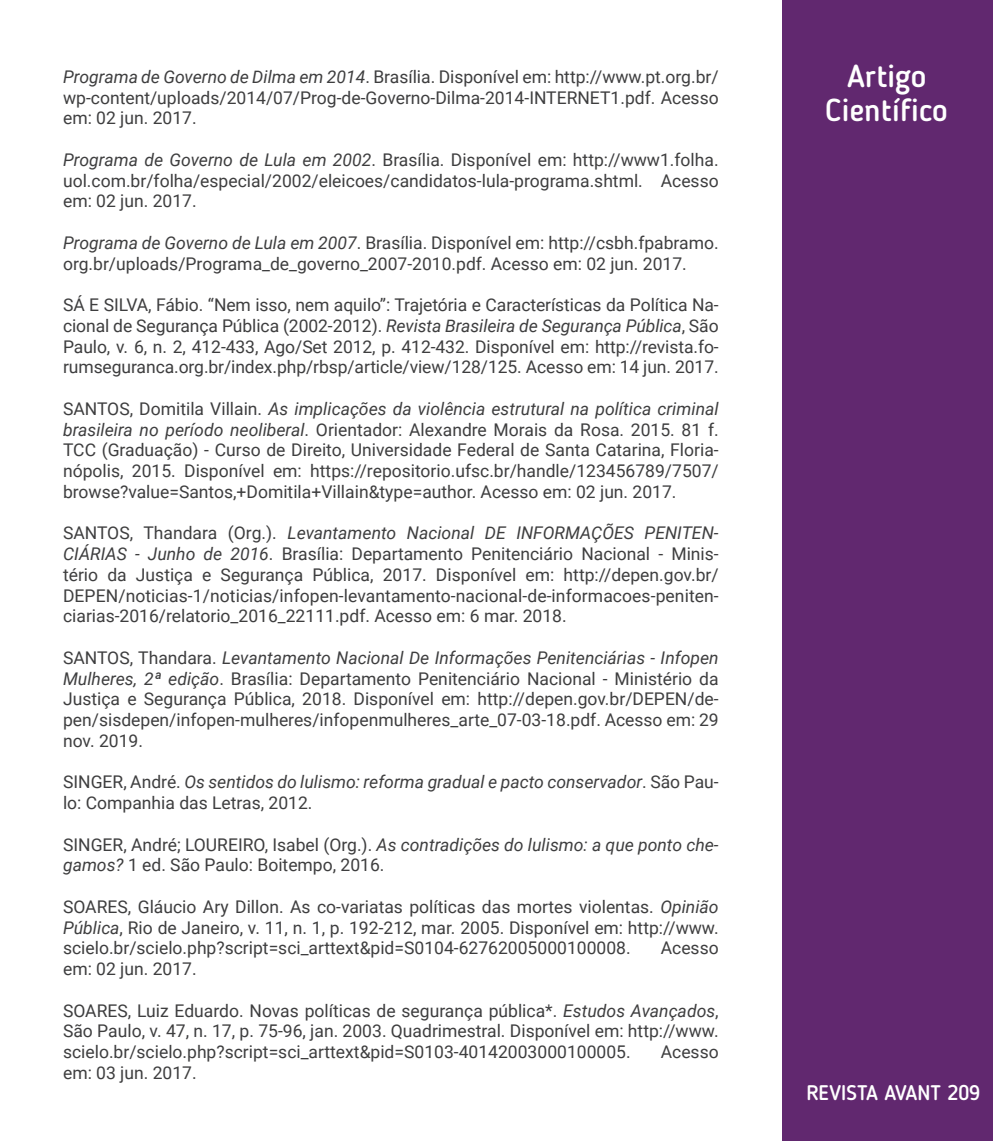
<style>
.page{position:relative;width:993px;height:1141px;background:#fff}
.page>*{position:absolute;margin:0;border:0;box-sizing:border-box;transform-origin:0 0}
.modalidade{font:500 31.5px "Blogger Sans";color:#fff}
.t1{font:500 21px "Blogger Sans";color:#fff}
.resumo{font:17.5px/20.8px "Roboto";color:#3e3e3f;text-align:justify}
.resumo-2{font:italic 17.5px/20.8px "Roboto";color:#3e3e3f}
.s1{font-style:italic}
.s2{font-style:normal}
</style>
<div class="page">
<div style="left:782px;top:0;width:210px;height:1141px;background:#61286f"></div>
<p class="resumo" style="left:63px;top:66px;width:657px"><span class="s1">Programa de Governo de Dilma em 2014</span>. Brasília. Disponível em: http://www.pt.org.br/ wp-content/uploads/2014/07/Prog-de-Governo-Dilma-2014-INTERNET1.pdf. Acesso em: 02 jun. 2017.</p>
<p class="resumo" style="left:63px;top:149px;width:657px"><span class="s1">Programa de Governo de Lula em 2002</span>. Brasília. Disponível em: http://www1.folha. uol.com.br/folha/especial/2002/eleicoes/candidatos-lula-programa.shtml. Acesso em: 02 jun. 2017.</p>
<p class="resumo" style="left:63px;top:232px;width:657px"><span class="s1">Programa de Governo de Lula em 2007</span>. Brasília. Disponível em: http://csbh.fpabramo. org.br/uploads/Programa_de_governo_2007-2010.pdf. Acesso em: 02 jun. 2017.</p>
<p class="resumo" style="left:63px;top:294px;width:657px">SÁ E SILVA, Fábio. “Nem isso, nem aquilo”: Trajetória e Características da Política Na&shy;cional de Segurança Pública (2002-2012). <span class="s1">Revista Brasileira de Segurança Pública</span>, São Paulo, v. 6, n. 2, 412-433, Ago/Set 2012, p. 412-432. Disponível em: http://revista.fo&shy;rumseguranca.org.br/index.php/rbsp/article/view/128/125. Acesso em: 14 jun. 2017.</p>
<p class="resumo" style="left:63px;top:398px;width:657px">SANTOS, Domitila Villain. <span class="s1">As implicações da violência estrutural na política criminal brasileira no período neoliberal</span>. Orientador: Alexandre Morais da Rosa. 2015. 81 f.<br>TCC (Graduação) - Curso de Direito, Universidade Federal de Santa Catarina, Floria&shy;nópolis, 2015. Disponível em: https://repositorio.ufsc.br/handle/123456789/7507/ browse?value=Santos,+Domitila+Villain&amp;type=author. Acesso em: 02 jun. 2017.</p>
<p class="resumo" style="left:63px;top:522px;width:657px">SANTOS, Thandara (Org.). <span class="s1">Levantamento Nacional DE INFORMAÇÕES PENITEN-CIÁRIAS - Junho de 2016</span>. Brasília: Departamento Penitenciário Nacional - Minis&shy;tério da Justiça e Segurança Pública, 2017. Disponível em: http://depen.gov.br/ DEPEN/noticias-1/noticias/infopen-levantamento-nacional-de-informacoes-peniten&shy;ciarias-2016/relatorio_2016_22111.pdf. Acesso em: 6 mar. 2018.</p>
<p class="resumo" style="left:63px;top:647px;width:657px">SANTOS, Thandara. <span class="s1">Levantamento Nacional De Informações Penitenciárias - Infopen Mulheres, 2ª edição</span>. Brasília: Departamento Penitenciário Nacional - Ministério da Justiça e Segurança Pública, 2018. Disponível em: http://depen.gov.br/DEPEN/de&shy;pen/sisdepen/infopen-mulheres/infopenmulheres_arte_07-03-18.pdf. Acesso em: 29 nov. 2019.</p>
<p class="resumo-2" style="left:63px;top:771px;width:657px"><span class="s2">SINGER, André.</span> Os sentidos do lulismo: reforma gradual e pacto conservador<span class="s2">. São Pau&shy;lo: Companhia das Letras, 2012.</span></p>
<p class="resumo" style="left:63px;top:833px;width:657px">SINGER, André; LOUREIRO, Isabel (Org.). <span class="s1">As contradições do lulismo: a que ponto che&shy;gamos?</span> 1 ed. São Paulo: Boitempo, 2016.</p>
<p class="resumo" style="left:63px;top:895px;width:657px">SOARES, Gláucio Ary Dillon. As co-variatas políticas das mortes violentas. <span class="s1">Opinião Pública</span>, Rio de Janeiro, v. 11, n. 1, p. 192-212, mar. 2005. Disponível em: http://www. scielo.br/scielo.php?script=sci_arttext&amp;pid=S0104-62762005000100008.</p>
<p class="resumo" style="left:660px;top:937px;width:59px">Acesso</p>
<p class="resumo" style="left:63px;top:958px;width:135px">em: 02 jun. 2017.</p>
<p class="resumo" style="left:63px;top:999px;width:657px">SOARES, Luiz Eduardo. Novas políticas de segurança pública*. <span class="s1">Estudos Avançados</span>, São Paulo, v. 47, n. 17, p. 75-96, jan. 2003. Quadrimestral. Disponível em: http://www. scielo.br/scielo.php?script=sci_arttext&amp;pid=S0103-40142003000100005.</p>
<p class="resumo" style="left:660px;top:1041px;width:59px">Acesso</p>
<p class="resumo" style="left:63px;top:1061px;width:135px">em: 03 jun. 2017.</p>
<h1 class="modalidade" style="left:813px;top:57px;width:150px">Modalidade</h1>
<p class="modalidade" style="left:846px;top:57px;width:81px">Artigo</p>
<p class="modalidade" style="left:825px;top:91px;width:124px">Científico</p>
<p class="t1" style="left:806px;top:1080px;width:175px">REVISTA AVANT 209</p>
</div>
